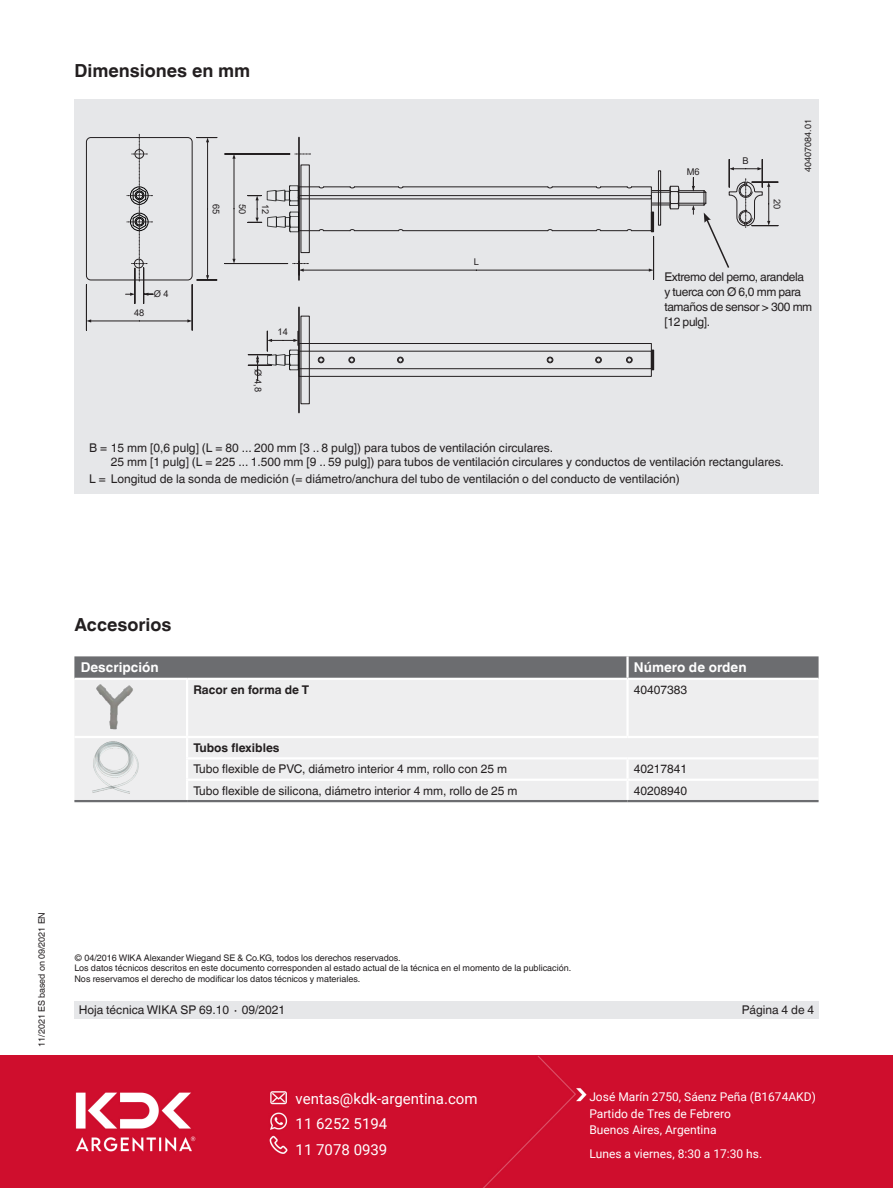
<style>
.page{position:relative;width:893px;height:1188px;background:#fff}
.page>*{position:absolute;margin:0;border:0;box-sizing:border-box;transform-origin:0 0}
.t1{font:700 18px "Helvetica World";color:#231f20}
.t2{font:15px/25.2px "Roboto";color:#fff}
.t3{font:700 13.5px "Helvetica World";color:#fff}
.t4{font:12px/13.5px "Helvetica World";color:#231f20}
.t5{font:12px/16.5px "Roboto";color:#fff}
.t6{font:12px/15px "Helvetica World";letter-spacing:-.03em;color:#231f20}
.t7{font:700 12px "Helvetica World";color:#231f20}
.t8{font:9.3px "Arial";color:#231f20}
.t9{font:9px/10.5px "Helvetica World";color:#231f20}
</style>
<div class="page">
<div style="left:74px;top:1001px;width:745px;height:17px;background:#e6e7e9"></div>
<div style="left:74px;top:100px;width:745px;height:394px;background:#e6e7e9"></div>
<div style="left:86px;top:137px;width:106px;height:143px;border:1px solid #231f20;border-radius:4px"></div>
<svg style="left:126px;top:134px;width:26px;height:147px"></svg>
<hr style="left:86px;top:285px;width:1px;height:45px;background:#231f20">
<hr style="left:192px;top:285px;width:1px;height:45px;background:#231f20">
<hr style="left:91px;top:321px;width:48px;height:1px;background:#231f20">
<hr style="left:139px;top:321px;width:49px;height:1px;background:#231f20">
<svg style="left:187px;top:319px;width:5px;height:4px"></svg>
<hr style="left:135px;top:268px;width:1px;height:35px;background:#231f20">
<hr style="left:143px;top:268px;width:1px;height:35px;background:#231f20">
<svg style="left:126px;top:293px;width:9px;height:3px"></svg>
<svg style="left:144px;top:293px;width:9px;height:3px"></svg>
<hr style="left:207px;top:142px;width:1px;height:67px;background:#231f20">
<hr style="left:207px;top:209px;width:1px;height:67px;background:#231f20">
<svg style="left:197px;top:137px;width:20px;height:5px"></svg>
<svg style="left:197px;top:275px;width:20px;height:6px"></svg>
<div style="left:299px;top:343px;width:353px;height:34px;border:1px solid #231f20"></div>
<div style="left:299px;top:351px;width:353px;height:18px;border:1px solid #231f20"></div>
<svg style="left:318px;top:357px;width:6px;height:6px"></svg>
<svg style="left:349px;top:357px;width:6px;height:6px"></svg>
<svg style="left:397px;top:357px;width:6px;height:6px"></svg>
<div style="left:651px;top:350px;width:3px;height:20px;border:1px solid #231f20"></div>
<div style="left:301px;top:316px;width:9px;height:88px;border:1px solid #231f20"></div>
<hr style="left:354px;top:187px;width:45px;height:1px;background:#231f20">
<hr style="left:403px;top:187px;width:145px;height:1px;background:#231f20">
<hr style="left:552px;top:187px;width:44px;height:1px;background:#231f20">
<hr style="left:552px;top:230px;width:44px;height:1px;background:#231f20">
<hr style="left:403px;top:230px;width:145px;height:1px;background:#231f20">
<hr style="left:354px;top:230px;width:45px;height:1px;background:#231f20">
<div style="left:299px;top:195px;width:353px;height:4px;border:1px solid #231f20"></div>
<div style="left:301px;top:165px;width:9px;height:88px;border:1px solid #231f20"></div>
<svg style="left:295px;top:154px;width:16px;height:1px"></svg>
<hr style="left:298px;top:138px;width:2px;height:142px;background:#231f20">
<hr style="left:298px;top:307px;width:2px;height:106px;background:#231f20">
<svg style="left:248px;top:185px;width:51px;height:47px"></svg>
<svg style="left:248px;top:331px;width:51px;height:50px"></svg>
<hr style="left:225px;top:154px;width:65px;height:1px;background:#231f20">
<hr style="left:225px;top:263px;width:63px;height:1px;background:#231f20">
<hr style="left:234px;top:158px;width:1px;height:51px;background:#231f20">
<hr style="left:234px;top:209px;width:1px;height:50px;background:#231f20">
<svg style="left:232px;top:155px;width:4px;height:4px"></svg>
<svg style="left:626px;top:357px;width:6px;height:6px"></svg>
<svg style="left:596px;top:357px;width:5px;height:6px"></svg>
<svg style="left:547px;top:357px;width:6px;height:6px"></svg>
<svg style="left:596px;top:186px;width:36px;height:3px"></svg>
<svg style="left:547px;top:186px;width:6px;height:3px"></svg>
<svg style="left:596px;top:229px;width:36px;height:2px"></svg>
<svg style="left:547px;top:229px;width:6px;height:2px"></svg>
<svg style="left:319px;top:186px;width:36px;height:3px"></svg>
<svg style="left:319px;top:229px;width:36px;height:2px"></svg>
<hr style="left:653px;top:236px;width:1px;height:43px;background:#231f20">
<hr style="left:303px;top:270px;width:173px;height:1px;background:#231f20">
<hr style="left:476px;top:270px;width:173px;height:1px;background:#231f20">
<svg style="left:292px;top:263px;width:16px;height:9px"></svg>
<svg style="left:649px;top:159px;width:129px;height:113px"></svg>
<svg style="left:74px;top:656px;width:745px;height:22px;background:#707174"></svg>
<div style="left:74px;top:680px;width:745px;height:120px;background:#eeeeef"></div>
<hr style="left:74px;top:800px;width:113px;height:2px;background:#6c6d70">
<hr style="left:626px;top:656px;width:3px;height:22px;background:#fff">
<hr style="left:626px;top:680px;width:3px;height:56px;background:#fff">
<hr style="left:626px;top:760px;width:3px;height:19px;background:#fff">
<hr style="left:186px;top:779px;width:441px;height:2px;background:#fff">
<hr style="left:627px;top:779px;width:192px;height:2px;background:#fff">
<hr style="left:626px;top:781px;width:3px;height:19px;background:#fff">
<hr style="left:74px;top:736px;width:113px;height:2px;background:#fff">
<hr style="left:186px;top:680px;width:2px;height:56px;background:#fff">
<hr style="left:187px;top:736px;width:440px;height:2px;background:#fff">
<svg style="left:186px;top:738px;width:2px;height:62px"></svg>
<hr style="left:627px;top:736px;width:192px;height:2px;background:#fff">
<hr style="left:186px;top:757px;width:441px;height:3px;background:#fff">
<hr style="left:627px;top:757px;width:192px;height:3px;background:#fff">
<hr style="left:187px;top:800px;width:440px;height:2px;background:#6c6d70">
<hr style="left:627px;top:800px;width:192px;height:2px;background:#6c6d70">
<img style="left:94px;top:681px;width:40px;height:50px">
<img style="left:89px;top:739px;width:50px;height:56px">
<div style="left:0;top:1056px;width:893px;height:132px;background:#cf0e2d"></div>
<h1 class="t1" style="left:74px;top:60px;width:177px">Dimensiones en mm</h1>
<p class="t8" style="left:687px;top:165px;width:14px">M6</p>
<p class="t8" style="left:743px;top:154px;width:8px">B</p>
<p class="t8" style="left:266px;top:199px;width:12px;rotate:90deg">50</p>
<p class="t8" style="left:783px;top:199px;width:12px;rotate:90deg">20</p>
<p class="t8" style="left:222px;top:204px;width:12px;rotate:90deg">65</p>
<p class="t8" style="left:272px;top:204px;width:12px;rotate:90deg">12</p>
<p class="t8" style="left:249px;top:204px;width:12px;rotate:90deg">50</p>
<p class="t8" style="left:474px;top:255px;width:7px">L</p>
<p class="t9" style="left:803px;top:172px;width:54px;rotate:-90deg">40407084.01</p>
<p class="t8" style="left:134px;top:306px;width:12px">48</p>
<p class="t8" style="left:154px;top:287px;width:17px">Ø 4</p>
<p class="t8" style="left:264px;top:369px;width:24px;rotate:90deg">Ø 4,8</p>
<p class="t8" style="left:278px;top:326px;width:12px">14</p>
<p class="t6" style="left:664px;top:269px;width:149px">Extremo del perno, arandela y tuerca con Ø 6,0 mm para tamaños de sensor &gt; 300 mm [12 pulg].</p>
<p class="t4" style="left:111px;top:441px;width:674px;text-indent:-22px">B = 15 mm [0,6 pulg] (L = 80 ... 200 mm [3 .. 8 pulg]) para tubos de ventilación circulares.<br>25 mm [1 pulg] (L = 225 ... 1.500 mm [9 .. 59 pulg]) para tubos de ventilación circulares y conductos de ventilación rectangulares.</p>
<p class="t4" style="left:89px;top:472px;width:592px">L = Longitud de la sonda de medición (= diámetro/anchura del tubo de ventilación o del conducto de ventilación)</p>
<h1 class="t1" style="left:74px;top:614px;width:99px">Accesorios</h1>
<p class="t3" style="left:81px;top:660px;width:79px">Descripción</p>
<p class="t3" style="left:634px;top:660px;width:114px">Número de orden</p>
<p class="t7" style="left:193px;top:683px;width:117px">Racor en forma de T</p>
<p class="t4" style="left:634px;top:683px;width:55px">40407383</p>
<p class="t7" style="left:193px;top:741px;width:88px">Tubos flexibles</p>
<p class="t4" style="left:193px;top:762px;width:315px">Tubo flexible de PVC, diámetro interior 4 mm, rollo con 25 m</p>
<p class="t4" style="left:634px;top:762px;width:55px">40217841</p>
<p class="t4" style="left:193px;top:784px;width:326px">Tubo flexible de silicona, diámetro interior 4 mm, rollo de 25 m</p>
<p class="t4" style="left:634px;top:784px;width:55px">40208940</p>
<p class="t9" style="left:36px;top:1047px;width:136px;rotate:-90deg">11/2021 ES based on 09/2021 EN</p>
<p class="t9" style="left:74px;top:952px;width:498px">© 04/2016 WIKA Alexander Wiegand SE &amp; Co.KG, todos los derechos reservados.<br>Los datos técnicos descritos en este documento corresponden al estado actual de la técnica en el momento de la publicación.<br>Nos reservamos el derecho de modificar los datos técnicos y materiales.</p>
<p class="t4" style="left:79px;top:1003px;width:208px">Hoja técnica WIKA SP 69.10 ∙ 09/2021</p>
<p class="t4" style="left:742px;top:1003px;width:74px">Página 4 de 4</p>
<p class="t2" style="left:296px;top:1086px;width:183px">ventas@kdk-argentina.com<br>11 6252 5194<br>11 7078 0939</p>
<p class="t5" style="left:589px;top:1088px;width:228px">José Marín 2750, Sáenz Peña (B1674AKD)<br>Partido de Tres de Febrero<br>Buenos Aires, Argentina</p>
<p class="t5" style="left:589px;top:1145px;width:174px">Lunes a viernes, 8:30 a 17:30 hs.</p>
</div>
